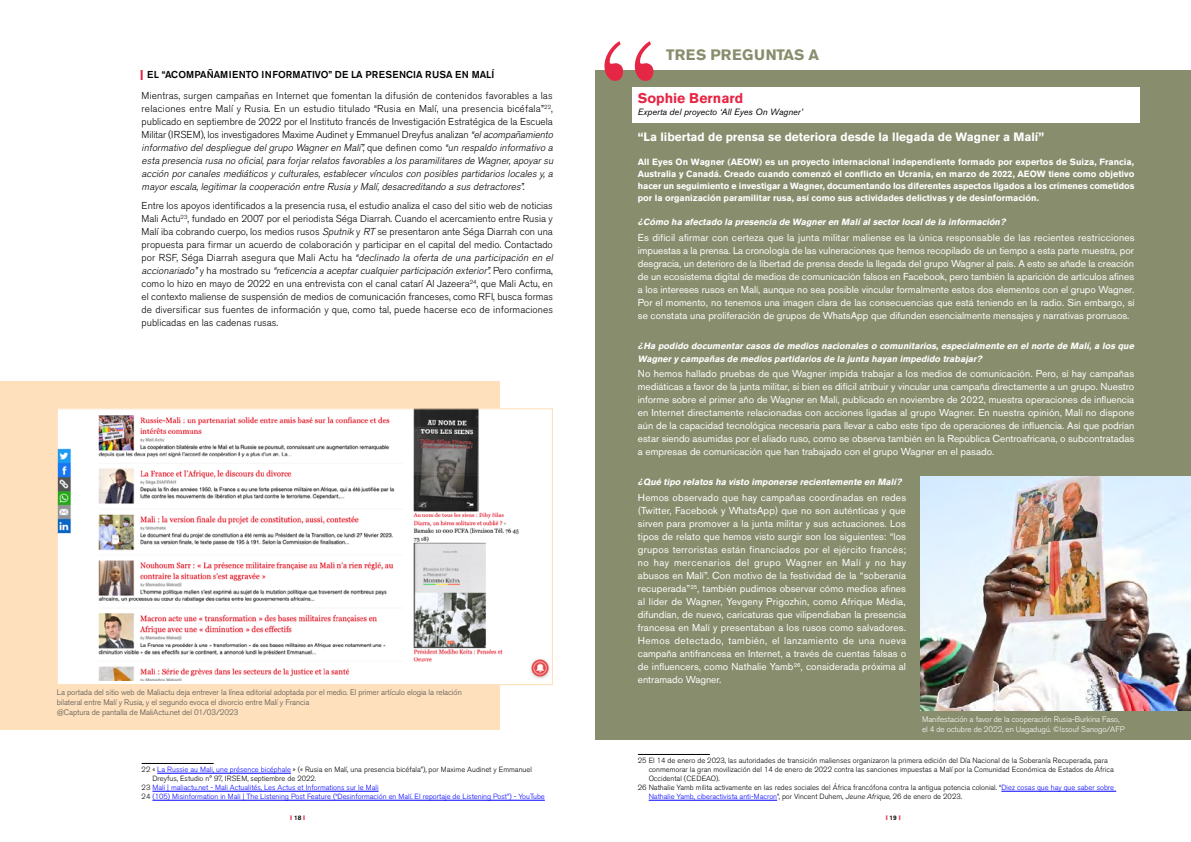
<style>
.page{position:relative;width:1191px;height:842px;background:#fff}
.page>*{position:absolute;margin:0;border:0;box-sizing:border-box;transform-origin:0 0}
.t1{font:700 15px "Akzidenz Grotesk BE";letter-spacing:.02em;color:#888e6d}
.t2{font:700 14px "Akzidenz Grotesk BE";color:#e62645}
.t3{font:700 12px "Akzidenz Grotesk BE";color:#fff}
.t4{font:10px/13px "Akzidenz Grotesk BE";color:#fff;text-align:justify}
.t5{font:300 10px/13px "Akzidenz Grotesk BE";color:#000}
.t6{font:italic 300 10px/13px "Akzidenz Grotesk BE";color:#000}
.t7{font:500 10px "Akzidenz Grotesk BE";color:#000}
.t8{font:700 9px/12px "Akzidenz Grotesk BE";color:#fff;text-align:justify}
.t9{font:italic 700 9px/13px "Akzidenz Grotesk BE";color:#fff}
.t10{font:italic 9px "Akzidenz Grotesk BE";color:#000}
.t11{font:300 8px/10px "Akzidenz Grotesk BE";letter-spacing:-.01em;color:#525251}
.t12{font:300 8px/10px "Akzidenz Grotesk BE";letter-spacing:-.01em;color:#fff}
.t13{font:300 7.5px "Akzidenz Grotesk BE";color:#000}
.t14{font:300 7.5px "Akzidenz Grotesk BE";color:#00f}
.t15{font:700 6.5px "Akzidenz Grotesk BE";color:#e62645}
.s1{font-style:normal}
.s2{font-style:italic}
.s3{color:#00f}
.s4{color:#000}
.s5{font-style:italic;color:#000}
.s6{font-weight:500;color:#000}
</style>
<div class="page">
<div style="left:0;top:381px;width:499px;height:348px;background:#fee0bc"></div>
<div style="left:595px;top:71px;width:596px;height:669px;background:#888e6d"></div>
<hr style="left:638px;top:754px;width:72px;height:1px;background:#000">
<hr style="left:1001px;top:791px;width:115px;height:1px;background:#00f">
<hr style="left:648px;top:800px;width:129px;height:1px;background:#00f">
<div style="left:632px;top:87px;width:508px;height:25px;background:#fff"></div>
<div style="left:632px;top:102px;width:508px;height:21px;background:#fff"></div>
<svg style="left:604px;top:41px;width:49px;height:40px"></svg>
<svg style="left:141px;top:70px;width:2px;height:10px"></svg>
<hr style="left:142px;top:763px;width:72px;height:1px;background:#000">
<hr style="left:157px;top:773px;width:134px;height:1px;background:#00f">
<hr style="left:152px;top:791px;width:226px;height:1px;background:#00f">
<hr style="left:152px;top:800px;width:393px;height:1px;background:#00f">
<img style="left:59px;top:410px;width:491px;height:271px">
<div style="left:57px;top:408px;width:496px;height:277px;border:1px solid #fee0bc"></div>
<img style="left:920px;top:476px;width:271px;height:234px">
<p class="t7" style="left:147px;top:68px;width:348px">EL “ACOMPAÑAMIENTO INFORMATIVO” DE LA PRESENCIA RUSA EN MALÍ</p>
<p class="t6" style="left:142px;top:90px;width:415px"><span class="s1">Mientras, surgen campañas en Internet que fomentan la difusión de contenidos favorables a las relaciones entre Malí y Rusia. En un estudio titulado “Rusia en Malí, una presencia bicéfala”</span><sup>22</sup><span class="s1">, publicado en septiembre de 2022 por el Instituto francés de Investigación Estratégica de la Escuela Militar (IRSEM), los investigadores Maxime Audinet y Emmanuel Dreyfus analizan</span> “elacompañamiento informativo deldespliegue delgrupo Wagneren Malí”,<span class="s1">q u e d e f i n e n c o m o</span> “un respaldo informativo a esta presencia rusa no oficial,para forjarrelatos favorables a los paramilitares de Wagner,apoyarsu acción por canales mediáticos y culturales, establecer vínculos con posibles partidarios locales y, a mayorescala,legitimarla cooperación entre Rusia y Malí,desacreditando a sus detractores”.</p>
<p class="t5" style="left:142px;top:199px;width:415px">Entre los apoyos identificados a la presencia rusa, el estudio analiza el caso del sitio web de noticias Mali Actu<sup>23</sup>, fundado en 2007 por el periodista Séga Diarrah. Cuando el acercamiento entre Rusia y Malí iba cobrando cuerpo, los medios rusos <span class="s2">Sputnik</span> y <span class="s2">RT</span> se presentaron ante Séga Diarrah con una propuesta para firmar un acuerdo de colaboración y participar en el capital del medio. Contactado p o r R S F, S é g a D i a r ra h as e g u ra q u e M a l i A ct u h a <span class="s2">“declinado la oferta de una participación en el accionariado”</span>y h a m o s t r a d o s u <span class="s2">“reticencia a aceptarcualquierparticipación exterior”.</span>Pe r o c o n f i r m a , como lo hizo en mayo de 2022 en una entrevista con el canal catarí Al Jazeera<sup>24</sup>, que Mali Actu, en el contexto maliense de suspensión de medios de comunicación franceses, como RFI, busca formas de diversificar sus fuentes de información y que, como tal, puede hacerse eco de informaciones publicadas en las cadenas rusas.</p>
<p class="t11" style="left:57px;top:688px;width:406px">La portada del sitio web de Maliactu deja entrever la línea editorial adoptada por el medio. El primer artículo elogia la relación bilateral entre Malí y Rusia, y el segundo evoca el divorcio entre Malí y Francia<br>@Captura de pantalla de MaliActu.net del 01/03/2023</p>
<p class="t13" style="left:142px;top:766px;width:392px">22 « <span class="s3">La Russie au Mali, une présence bicéphale</span> » (« Rusia en Malí, una presencia bicéfala”), por Maxime Audinet y Emmanuel</p>
<p class="t13" style="left:152px;top:775px;width:165px">Dreyfus, Estudio n° 97, IRSEM, septiembre de 2022.</p>
<p class="t14" style="left:142px;top:784px;width:238px"><span class="s4">23</span> Mali | maliactu.net - Mali Actualités, Les Actus et Informations sur le Mali</p>
<p class="t14" style="left:142px;top:793px;width:405px"><span class="s4">24</span> (105) Misinformation in Mali | The Listening Post Feature (“Desinformación en Malí. El reportaje de Listening Post”) - YouTube</p>
<h1 class="t1" style="left:666px;top:46px;width:154px">TRES PREGUNTAS A</h1>
<h2 class="t2" style="left:638px;top:90px;width:107px">Sophie Bernard</h2>
<p class="t10" style="left:638px;top:106px;width:166px">Experta del proyecto ‘All Eyes On Wagner’</p>
<p class="t3" style="left:638px;top:130px;width:408px">“La libertad de prensa se deteriora desde la llegada de Wagner a Malí”</p>
<p class="t8" style="left:638px;top:156px;width:498px">All Eyes On Wagner (AEOW) es un proyecto internacional independiente formado por expertos de Suiza, Francia, Australia y Canadá. Creado cuando comenzó el conflicto en Ucrania, en marzo de 2022, AEOW tiene como objetivo hacer un seguimiento e investigar a Wagner, documentando los diferentes aspectos ligados a los crímenes cometidos por la organización paramilitar rusa, así como sus actividades delictivas y de desinformación.</p>
<p class="t9" style="left:638px;top:216px;width:371px">¿Cómo ha afectado la presencia de Wagneren Malí alsectorlocalde la información?</p>
<p class="t4" style="left:638px;top:231px;width:498px">Es difícil afirmar con certeza que la junta militar maliense es la única responsable de las recientes restricciones impuestas a la prensa. La cronología de las vulneraciones que hemos recopilado de un tiempo a esta parte muestra, por desgracia, un deterioro de la libertad de prensa desde la llegada del grupo Wagner al país. A esto se añade la creación de un ecosistema digital de medios de comunicación falsos en Facebook, pero también la aparición de artículos afines a los intereses rusos en Malí, aunque no sea posible vincular formalmente estos dos elementos con el grupo Wagner.<br>Por el momento, no tenemos una imagen clara de las consecuencias que está teniendo en la radio. Sin embargo, sí se constata una proliferación de grupos de WhatsApp que difunden esencialmente mensajes y narrativas prorrusos.</p>
<p class="t9" style="left:638px;top:339px;width:499px">¿Ha podido documentar casos de medios nacionales o comunitarios, especialmente en el norte de Malí, a los que<br>Wagnery campañas de medios partidarios de la junta hayan impedido trabajar?</p>
<p class="t4" style="left:638px;top:367px;width:498px">No hemos hallado pruebas de que Wagner impida trabajar a los medios de comunicación. Pero, sí hay campañas mediáticas a favor de la junta militar, si bien es difícil atribuir y vincular una campaña directamente a un grupo. Nuestro informe sobre el primer año de Wagner en Malí, publicado en noviembre de 2022, muestra operaciones de influencia en Internet directamente relacionadas con acciones ligadas al grupo Wagner. En nuestra opinión, Malí no dispone aún de la capacidad tecnológica necesaria para llevar a cabo este tipo de operaciones de influencia. Así que podrían estar siendo asumidas por el aliado ruso, como se observa también en la República Centroafricana, o subcontratadas a empresas de comunicación que han trabajado con el grupo Wagner en el pasado.</p>
<p class="t9" style="left:638px;top:476px;width:267px">¿Qué tipo relatos ha visto imponerse recientemente en Malí?</p>
<p class="t4" style="left:638px;top:491px;width:270px">Hemos observado que hay campañas coordinadas en redes (Twitter, Facebook y WhatsApp) que no son auténticas y que sirven para promover a la junta militar y sus actuaciones. Los tipos de relato que hemos visto surgir son los siguientes: “los grupos terroristas están financiados por el ejército francés; no hay mercenarios del grupo Wagner en Malí y no hay abusos en Malí”. Con motivo de la festividad de la “soberanía recuperada”<sup>25</sup>, también pudimos observar cómo medios afines al líder de Wagner, Yevgeny Prigozhin, como Afrique Média, difundían, de nuevo, caricaturas que vilipendiaban la presencia francesa en Malí y presentaban a los rusos como salvadores.<br>Hemos detectado, también, el lanzamiento de una nueva campaña antifrancesa en Internet, a través de cuentas falsas o de influencers, como Nathalie Yamb<sup>26</sup>, considerada próxima al entramado Wagner.</p>
<p class="t12" style="left:922px;top:714px;width:204px">Manifestación a favor de la cooperación Rusia-Burkina Faso, el 4 de octubre de 2022, en Uagadugú. ©Issouf Sanogo/AFP</p>
<p class="t13" style="left:638px;top:757px;width:471px">25 El 14 de enero de 2023, las autoridades de transición malienses organizaron la primera edición del Día Nacional de la Soberanía Recuperada, para</p>
<p class="t13" style="left:648px;top:766px;width:466px">conmemorar la gran movilización del 14 de enero de 2022 contra las sanciones impuestas a Malí por la Comunidad Económica de Estados de África</p>
<p class="t13" style="left:648px;top:775px;width:73px">Occidental (CEDEAO).</p>
<p class="t13" style="left:638px;top:784px;width:478px">26 Nathalie Yamb milita activamente en las redes sociales del África francófona contra la antigua potencia colonial. “<span class="s3">Diez cosas que hay que saber sobre</span></p>
<p class="t14" style="left:648px;top:793px;width:315px">Nathalie Yamb, ciberactivista anti-Macron<span class="s4">”, por Vincent Duhem,</span> <span class="s5">Jeune Afrique,</span><span class="s4">26 de enero de 2023.</span></p>
<p class="t15" style="left:290px;top:814px;width:17px">I <span class="s6">18</span> I</p>
<p class="t15" style="left:885px;top:814px;width:17px">I <span class="s6">19</span> I</p>
</div>
